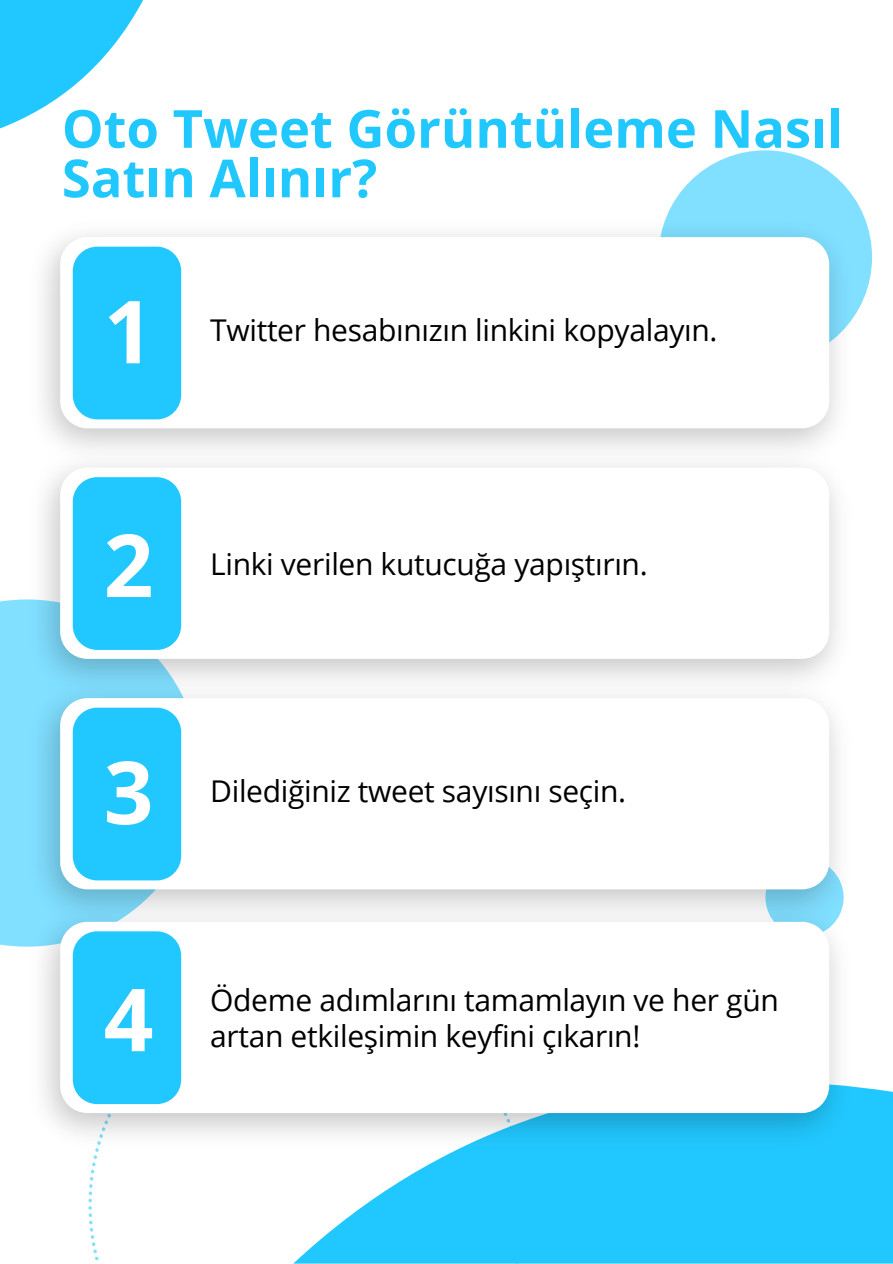
<style>
.page{position:relative;width:893px;height:1264px;background:#fff}
.page>*{position:absolute;margin:0;border:0;box-sizing:border-box;transform-origin:0 0}
.t1{font:700 87px "Open Sans";color:#fff}
.t2{font:700 52.5px/49.5px "Open Sans";color:#21c8ff}
.t3{font:30px/36px "Open Sans";letter-spacing:-.01em;color:#000}
</style>
<div class="page">
<svg style="left:667px;top:150px;width:205px;height:165px;fill:#81dfff"></svg>
<div style="left:0;top:599px;width:201px;height:347px;background:#81dfff"></div>
<svg style="left:294px;top:1087px;width:598px;height:176px;fill:#21c8ff"></svg>
<svg style="left:0;top:0;width:143px;height:128px"></svg>
<img style="left:25px;top:216px;width:830px;height:937px">
<div style="left:60px;top:237px;width:769px;height:191px;background:#fff;border-radius:27px"></div>
<div style="left:73px;top:247px;width:108px;height:172px;background:#21c8ff;border-radius:24px"></div>
<div style="left:60px;top:467px;width:769px;height:192px;background:#fff;border-radius:27px"></div>
<div style="left:73px;top:477px;width:108px;height:173px;background:#21c8ff;border-radius:24px"></div>
<div style="left:60px;top:698px;width:769px;height:191px;background:#fff;border-radius:27px"></div>
<div style="left:73px;top:707px;width:108px;height:173px;background:#21c8ff;border-radius:24px"></div>
<div style="left:60px;top:921px;width:769px;height:192px;background:#fff;border-radius:27px"></div>
<div style="left:73px;top:931px;width:108px;height:173px;background:#21c8ff;border-radius:24px"></div>
<h2 class="t2" style="left:62px;top:103px;width:782px">Oto Tweet Görüntüleme Nasıl<br>Satın Alınır?</h2>
<h1 class="t1" style="left:104px;top:270px;width:51px">1</h1>
<p class="t3" style="left:210px;top:311px;width:509px">Twitter hesabınızın linkini kopyalayın.</p>
<h1 class="t1" style="left:104px;top:504px;width:51px">2</h1>
<p class="t3" style="left:210px;top:545px;width:439px">Linki verilen kutucuğa yapıştırın.</p>
<h1 class="t1" style="left:104px;top:731px;width:51px">3</h1>
<p class="t3" style="left:210px;top:772px;width:417px">Dilediğiniz tweet sayısını seçin.</p>
<h1 class="t1" style="left:104px;top:958px;width:51px">4</h1>
<p class="t3" style="left:210px;top:981px;width:570px">Ödeme adımlarını tamamlayın ve her gün artan etkileşimin keyfini çıkarın!</p>
</div>
